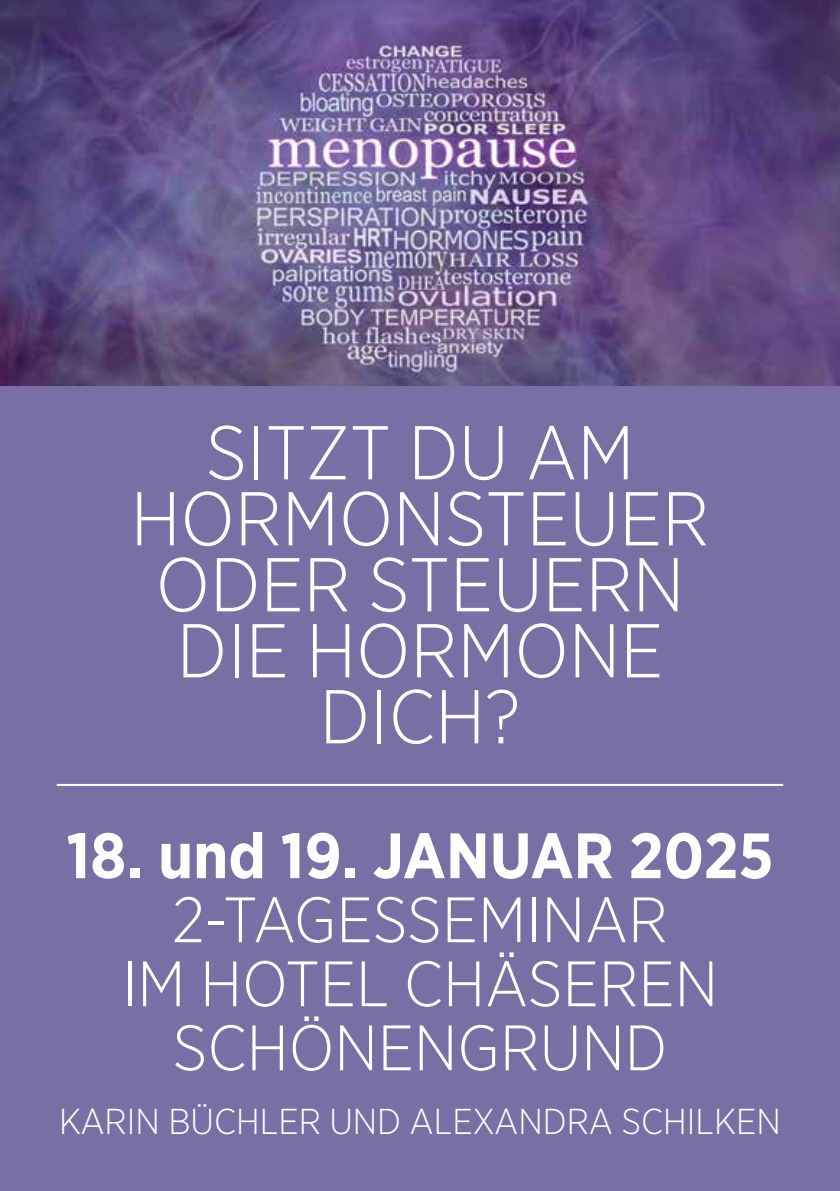
<style>
.page{position:relative;width:840px;height:1191px;background:#fff}
.page>*{position:absolute;margin:0;border:0;box-sizing:border-box;transform-origin:0 0}
.t1{font:300 76px/66px "Gotham Narrow";color:#fff;text-align:center}
.t2{font:300 64px/64px "Gotham Narrow";color:#fff;text-align:center}
.t3{font:700 64px "Gotham Narrow";color:#fff}
.t4{font:300 36px "Gotham Narrow";color:#fff}
</style>
<div class="page">
<div style="left:0;top:386px;width:839px;height:805px;background:#7770a4"></div>
<hr style="left:57px;top:784px;width:725px;height:2px;background:#fff">
<img style="left:0;top:0;width:839px;height:386px">
<p class="t1" style="left:131px;top:418px;width:579px">SITZT DU AM<br>HORMONSTEUER<br>ODER STEUERN<br>DIE HORMONE<br>DICH?</p>
<p class="t3" style="left:66px;top:814px;width:708px">18. und 19. JANUAR 2025</p>
<p class="t2" style="left:122px;top:886px;width:597px">2-TAGESSEMINAR<br>IM HOTEL CHÄSEREN<br>SCHÖNENGRUND</p>
<p class="t4" style="left:59px;top:1099px;width:723px">KARIN BÜCHLER UND ALEXANDRA SCHILKEN</p>
</div>
